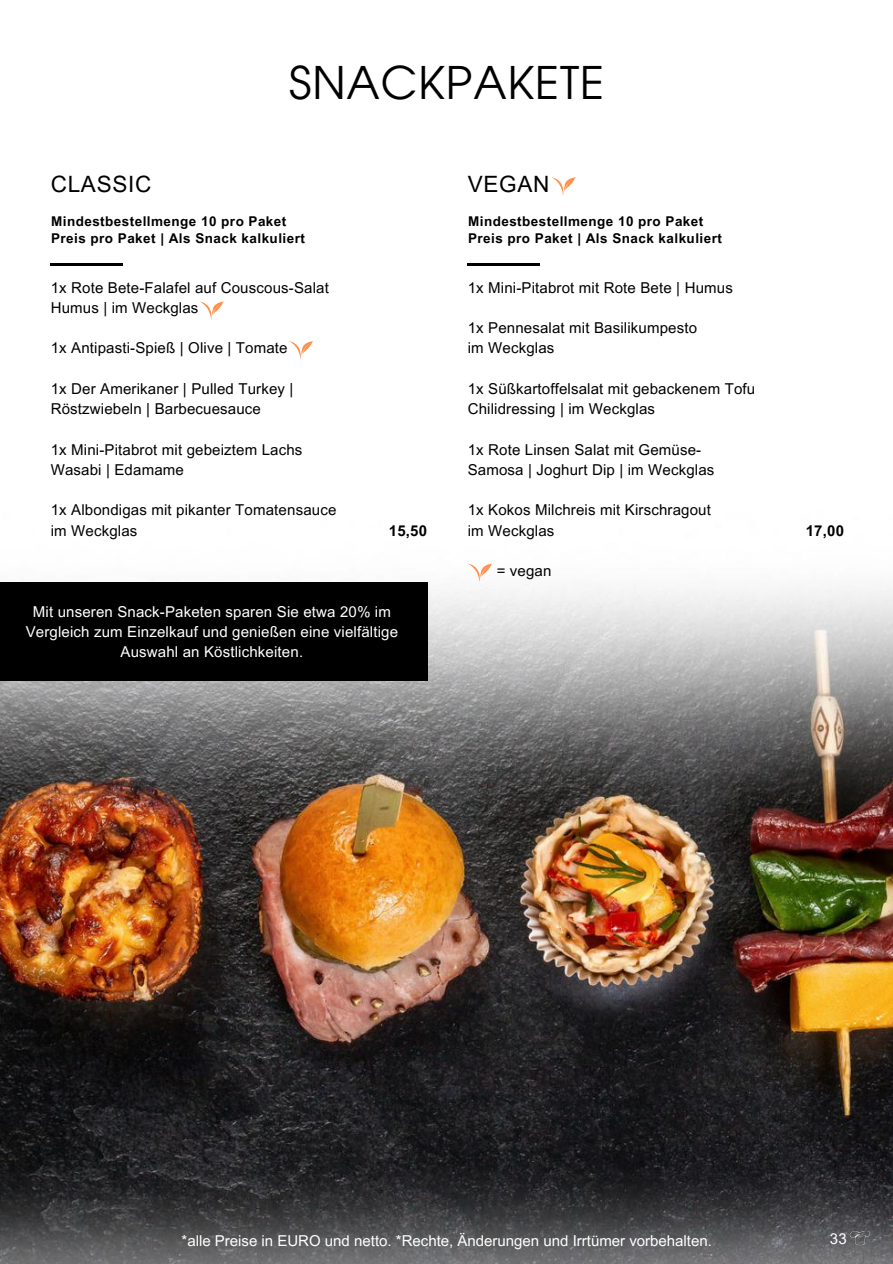
<style>
.page{position:relative;width:893px;height:1264px;background:#fff}
.page>*{position:absolute;margin:0;border:0;box-sizing:border-box;transform-origin:0 0}
.t1{font:45px "ITC Avant Garde Pro";letter-spacing:.02em;color:#000}
.t2{font:22.5px "Arial MT Pro";letter-spacing:.035em;color:#000}
.t3{font:15px/20.2px "Arial MT Pro";letter-spacing:.01em;color:#000}
.t4{font:15px/20.2px "Arial MT Pro";letter-spacing:.01em;color:#fff;text-align:center}
.t5{font:700 15px "Arial MT Pro";letter-spacing:.01em;color:#000}
.t6{font:700 13.5px/16.8px "Arial MT Pro";letter-spacing:.035em;color:#000}
</style>
<div class="page">
<img style="left:0;top:177px;width:892px;height:1086px">
<img style="left:842px;top:1223px;width:35px;height:29px">
<div style="left:0;top:582px;width:427px;height:99px;background:#000"></div>
<svg style="left:467px;top:563px;width:25px;height:19px"></svg>
<hr style="left:467px;top:264px;width:73px;height:2px;background:#000">
<svg style="left:551px;top:177px;width:24px;height:19px"></svg>
<hr style="left:51px;top:264px;width:72px;height:2px;background:#000">
<svg style="left:199px;top:301px;width:25px;height:19px"></svg>
<svg style="left:289px;top:341px;width:24px;height:19px"></svg>
<h2 class="t2" style="left:51px;top:176px;width:102px">CLASSIC</h2>
<h1 class="t1" style="left:289px;top:66px;width:317px">SNACKPAKETE</h1>
<h2 class="t2" style="left:467px;top:176px;width:83px">VEGAN</h2>
<p class="t6" style="left:51px;top:214px;width:255px">Mindestbestellmenge 10 pro Paket<br>Preis pro Paket | Als Snack kalkuliert</p>
<p class="t3" style="left:51px;top:279px;width:279px">1x Rote Bete-Falafel auf Couscous-Salat<br>Humus | im Weckglas</p>
<p class="t3" style="left:51px;top:340px;width:238px">1x Antipasti-Spieß | Olive | Tomate</p>
<p class="t3" style="left:51px;top:380px;width:244px">1x Der Amerikaner | Pulled Turkey |<br>Röstzwiebeln | Barbecuesauce</p>
<p class="t3" style="left:51px;top:441px;width:253px">1x Mini-Pitabrot mit gebeiztem Lachs<br>Wasabi | Edamame</p>
<p class="t3" style="left:51px;top:502px;width:287px">1x Albondigas mit pikanter Tomatensauce im Weckglas</p>
<p class="t5" style="left:389px;top:525px;width:40px">15,50</p>
<p class="t4" style="left:26px;top:603px;width:374px">Mit unseren Snack-Paketen sparen Sie etwa 20% im<br>Vergleich zum Einzelkauf und genießen eine vielfältige<br>Auswahl an Köstlichkeiten.</p>
<p class="t6" style="left:468px;top:214px;width:255px">Mindestbestellmenge 10 pro Paket<br>Preis pro Paket | Als Snack kalkuliert</p>
<p class="t3" style="left:467px;top:279px;width:266px">1x Mini-Pitabrot mit Rote Bete | Humus</p>
<p class="t3" style="left:467px;top:319px;width:231px">1x Pennesalat mit Basilikumpesto im Weckglas</p>
<p class="t3" style="left:467px;top:380px;width:289px">1x Süßkartoffelsalat mit gebackenem Tofu<br>Chilidressing | im Weckglas</p>
<p class="t3" style="left:467px;top:441px;width:248px">1x Rote Linsen Salat mit Gemüse-<br>Samosa | Joghurt Dip | im Weckglas</p>
<p class="t3" style="left:467px;top:502px;width:245px">1x Kokos Milchreis mit Kirschragout im Weckglas</p>
<p class="t3" style="left:496px;top:562px;width:56px">= vegan</p>
<p class="t5" style="left:805px;top:525px;width:40px">17,00</p>
<p class="t4" style="left:181px;top:1231px;width:532px">*alle Preise in EURO und netto. *Rechte, Änderungen und Irrtümer vorbehalten.</p>
<p class="t4" style="left:829px;top:1230px;width:19px">33</p>
</div>
